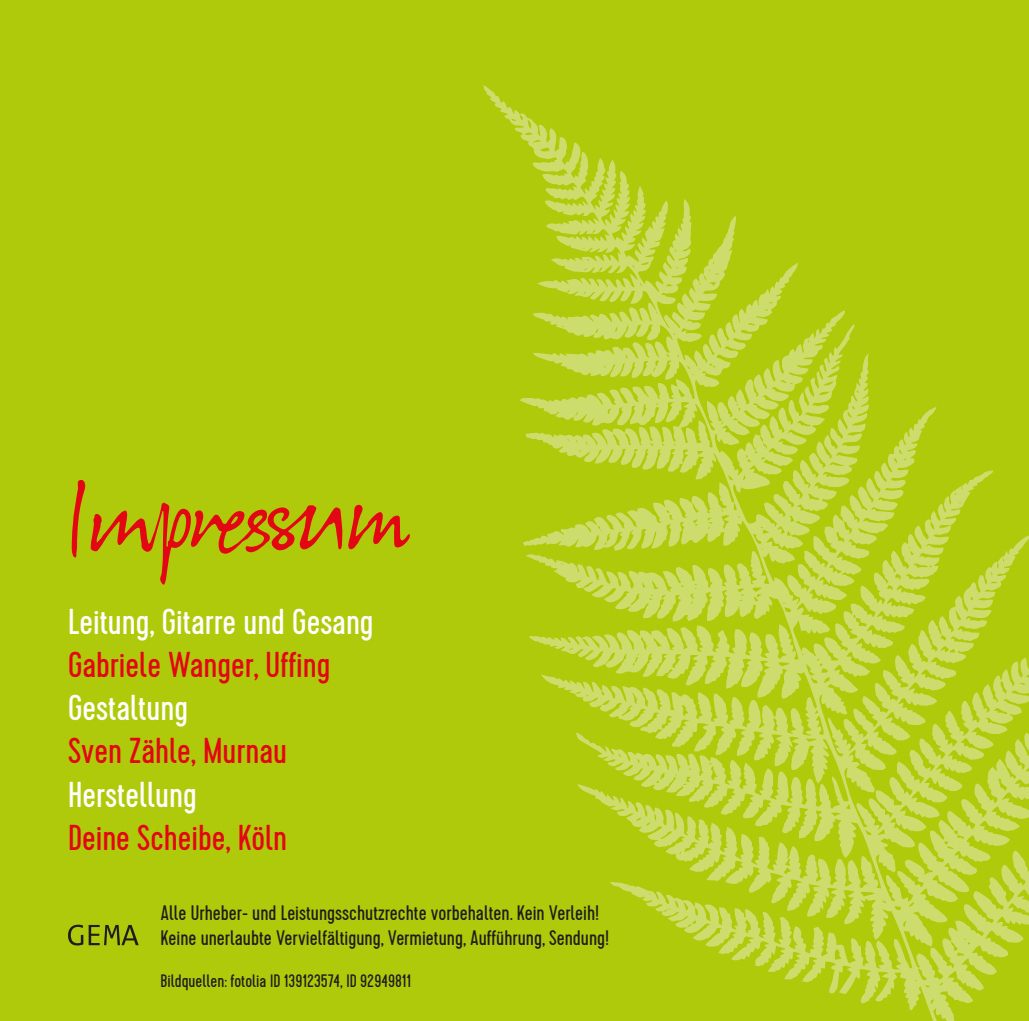
<style>
.page{position:relative;width:1029px;height:1021px;background:#fff}
.page>*{position:absolute;margin:0;border:0;box-sizing:border-box;transform-origin:0 0}
.t1{font:120px "Suomi Hand Script";color:#e30613}
.t2{font:36px "Cervo";color:#e30613}
.t3{font:36px "Cervo";color:#fff}
.t4{font:21px/25.2px "Cervo";color:#1d1d1b}
.t5{font:18px "Cervo";color:#1d1d1b}
</style>
<div class="page">
<div style="left:0;top:0;width:1029px;height:1020px;background:#afca0b"></div>
<svg style="left:483px;top:85px;width:546px;height:935px"></svg>
<svg style="left:68px;top:924px;width:15px;height:21px"></svg>
<svg style="left:89px;top:925px;width:50px;height:20px"></svg>
<h1 class="t1" style="left:68px;top:458px;width:340px">Impressum</h1>
<h2 class="t3" style="left:68px;top:600px;width:307px">Leitung, Gitarre und Gesang</h2>
<h2 class="t2" style="left:68px;top:644px;width:264px">Gabriele Wanger, Uffing</h2>
<h2 class="t3" style="left:68px;top:687px;width:122px">Gestaltung</h2>
<h2 class="t2" style="left:68px;top:730px;width:221px">Sven Zähle, Murnau</h2>
<h2 class="t3" style="left:68px;top:773px;width:130px">Herstellung</h2>
<h2 class="t2" style="left:68px;top:816px;width:221px">Deine Scheibe, Köln</h2>
<p class="t4" style="left:161px;top:901px;width:450px">Alle Urheber- und Leistungsschutzrechte vorbehalten. Kein Verleih!<br>Keine unerlaubte Vervielfältigung, Vermietung, Aufführung, Sendung!</p>
<p class="t5" style="left:161px;top:970px;width:252px">Bildquellen: fotolia ID 139123574, ID 92949811</p>
</div>
